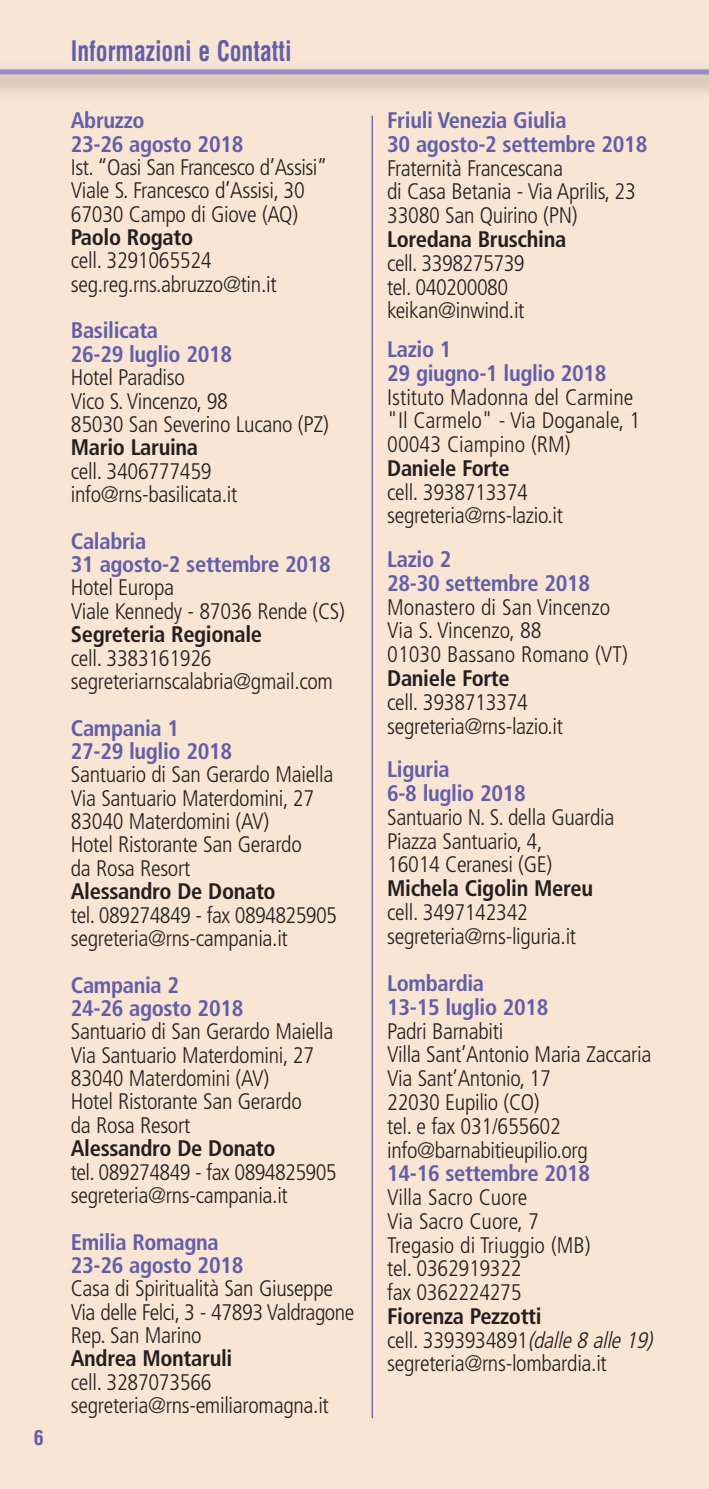
<style>
.page{position:relative;width:709px;height:1489px;background:#fff}
.page>*{position:absolute;margin:0;border:0;box-sizing:border-box;transform-origin:0 0}
.t1{font:700 condensed 27.5px "Helvetica";color:#625ea9;scale:.86 1}
.t2{font:300 condensed 22.5px/23.8px "Frutiger";letter-spacing:-.015em;color:#231f20}
.t3{font:700 condensed 22.5px/23.2px "Frutiger";letter-spacing:-.015em;color:#625ea9}
.t4{font:700 condensed 22.5px "Frutiger";letter-spacing:-.015em;color:#231f20}
.t5{font:700 condensed 20px "Helvetica";color:#625ea9}
.s1{font-weight:700}
.s2{font-style:italic}
</style>
<div class="page">
<div style="left:0;top:0;width:709px;height:1488px;background:#f8e5d4"></div>
<hr style="left:371px;top:116px;width:2px;height:1301px;background:#625ea9">
<div style="left:0;top:69px;width:709px;height:5px;background:#9690c6"></div>
<p class="t5" style="left:34px;top:1426px;width:11px">6</p>
<p class="t1" style="left:71px;top:35px;width:258px">Informazioni e Contatti</p>
<p class="t3" style="left:71px;top:110px;width:174px">Abruzzo<br>23-26 agosto 2018</p>
<p class="t2" style="left:71px;top:157px;width:258px">Ist. “Oasi San Francesco d’Assisi”<br>Viale S. Francesco d’Assisi, 30<br>67030 Campo di Giove (AQ)</p>
<p class="t4" style="left:71px;top:228px;width:124px">Paolo Rogato</p>
<p class="t2" style="left:71px;top:251px;width:207px">cell. 3291065524 seg.reg.rns.abruzzo@tin.it</p>
<p class="t3" style="left:71px;top:321px;width:163px">Basilicata<br>26-29 luglio 2018</p>
<p class="t2" style="left:71px;top:367px;width:259px">Hotel Paradiso<br>Vico S. Vincenzo, 98<br>85030 San Severino Lucano (PZ)</p>
<p class="t4" style="left:71px;top:438px;width:129px">Mario Laruina</p>
<p class="t2" style="left:71px;top:461px;width:168px">cell. 3406777459 info@rns-basilicata.it</p>
<p class="t3" style="left:71px;top:531px;width:261px">Calabria<br>31 agosto-2 settembre 2018</p>
<p class="t2" style="left:71px;top:577px;width:275px">Hotel Europa<br>Viale Kennedy - 87036 Rende (CS)</p>
<p class="t4" style="left:71px;top:625px;width:193px">Segreteria Regionale</p>
<p class="t2" style="left:71px;top:648px;width:263px">cell. 3383161926 segreteriarnscalabria@gmail.com</p>
<p class="t3" style="left:71px;top:718px;width:163px">Campania 1<br>27-29 luglio 2018</p>
<p class="t2" style="left:71px;top:764px;width:264px">Santuario di San Gerardo Maiella<br>Via Santuario Materdomini, 27<br>83040 Materdomini (AV)<br>Hotel Ristorante San Gerardo<br>da Rosa Resort</p>
<p class="t4" style="left:71px;top:882px;width:206px">Alessandro De Donato</p>
<p class="t2" style="left:71px;top:904px;width:268px">tel. 089274849 - fax 0894825905 segreteria@rns-campania.it</p>
<p class="t3" style="left:71px;top:974px;width:174px">Campania 2<br>24-26 agosto 2018</p>
<p class="t2" style="left:71px;top:1021px;width:264px">Santuario di San Gerardo Maiella<br>Via Santuario Materdomini, 27<br>83040 Materdomini (AV)<br>Hotel Ristorante San Gerardo<br>da Rosa Resort</p>
<p class="t4" style="left:71px;top:1139px;width:206px">Alessandro De Donato</p>
<p class="t2" style="left:71px;top:1161px;width:267px">tel. 089274849 - fax 0894825905 segreteria@rns-campania.it</p>
<p class="t3" style="left:71px;top:1231px;width:174px">Emilia Romagna<br>23-26 agosto 2018</p>
<p class="t2" style="left:71px;top:1278px;width:285px">Casa di Spiritualità San Giuseppe<br>Via delle Felci, 3 - 47893 Valdragone<br>Rep. San Marino</p>
<p class="t4" style="left:71px;top:1349px;width:163px">Andrea Montaruli</p>
<p class="t2" style="left:71px;top:1371px;width:259px">cell. 3287073566 segreteria@rns-emiliaromagna.it</p>
<p class="t3" style="left:387px;top:110px;width:262px">Friuli Venezia Giulia<br>30 agosto-2 settembre 2018</p>
<p class="t2" style="left:387px;top:158px;width:250px">Fraternità Francescana<br>di Casa Betania - Via Aprilis, 23<br>33080 San Quirino (PN)</p>
<p class="t4" style="left:387px;top:230px;width:181px">Loredana Bruschina</p>
<p class="t2" style="left:387px;top:253px;width:139px">cell. 3398275739 tel. 040200080 keikan@inwind.it</p>
<p class="t3" style="left:387px;top:339px;width:221px">Lazio 1<br>29 giugno-1 luglio 2018</p>
<p class="t2" style="left:387px;top:387px;width:254px">Istituto Madonna del Carmine "Il Carmelo" - Via Doganale, 1<br>00043 Ciampino (RM)</p>
<p class="t4" style="left:387px;top:459px;width:124px">Daniele Forte</p>
<p class="t2" style="left:387px;top:482px;width:177px">cell. 3938713374 segreteria@rns-lazio.it</p>
<p class="t3" style="left:387px;top:549px;width:204px">Lazio 2<br>28-30 settembre 2018</p>
<p class="t2" style="left:387px;top:597px;width:242px">Monastero di San Vincenzo<br>Via S. Vincenzo, 88<br>01030 Bassano Romano (VT)</p>
<p class="t4" style="left:387px;top:669px;width:124px">Daniele Forte</p>
<p class="t2" style="left:387px;top:692px;width:177px">cell. 3938713374 segreteria@rns-lazio.it</p>
<p class="t3" style="left:387px;top:759px;width:140px">Liguria<br>6-8 luglio 2018</p>
<p class="t2" style="left:387px;top:807px;width:229px">Santuario N. S. della Guardia<br>Piazza Santuario, 4,<br>16014 Ceranesi (GE)</p>
<p class="t4" style="left:387px;top:879px;width:207px">Michela Cigolin Mereu</p>
<p class="t2" style="left:387px;top:902px;width:190px">cell. 3497142342 segreteria@rns-liguria.it</p>
<p class="t3" style="left:387px;top:973px;width:163px">Lombardia<br>13-15 luglio 2018</p>
<p class="t2" style="left:387px;top:1020px;width:265px">Padri Barnabiti<br>Villa Sant’Antonio Maria Zaccaria<br>Via Sant’Antonio, 17<br>22030 Eupilio (CO)<br>tel. e fax 031/655602 info@barnabitieupilio.org</p>
<p class="t3" style="left:387px;top:1163px;width:204px">14-16 settembre 2018</p>
<p class="t2" style="left:387px;top:1187px;width:205px">Villa Sacro Cuore<br>Via Sacro Cuore, 7<br>Tregasio di Triuggio (MB) tel. 0362919322<br>fax 0362224275</p>
<p class="t2" style="left:387px;top:1305px;width:271px"><span class="s1">Fiorenza Pezzotti<br></span>cell. 3393934891<span class="s2">(dalle8alle19) </span>segreteria@rns-lombardia.it</p>
</div>
